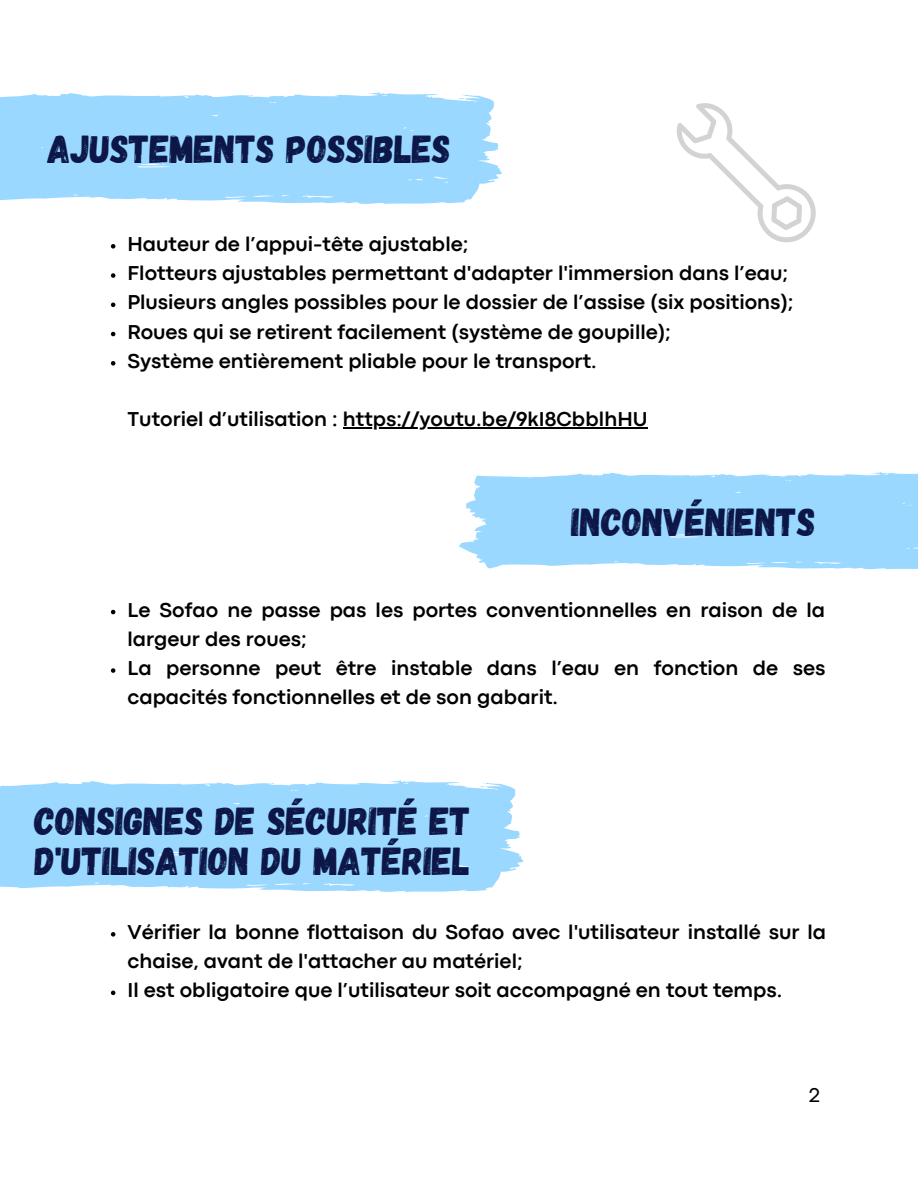
<style>
.page{position:relative;width:918px;height:1188px;background:#fff}
.page>*{position:absolute;margin:0;border:0;box-sizing:border-box;transform-origin:0 0}
.t1{font:39px/40.5px "Gagalin";color:#0c1747}
.t2{font:700 21px/29.2px "Codec Pro";color:#000}
.t3{font:21px "Codec Pro";color:#000}
</style>
<div class="page">
<svg style="left:0;top:92px;width:502px;height:112px;background:#a3dbff"></svg>
<svg style="left:459px;top:472px;width:459px;height:98px;background:#a4dcff"></svg>
<svg style="left:0;top:780px;width:524px;height:112px;background:#a3dbff"></svg>
<svg style="left:677px;top:103px;width:139px;height:140px"></svg>
<svg style="left:111px;top:244px;width:4px;height:5px"></svg>
<svg style="left:111px;top:273px;width:4px;height:5px"></svg>
<svg style="left:111px;top:303px;width:4px;height:4px"></svg>
<svg style="left:111px;top:332px;width:4px;height:4px"></svg>
<svg style="left:111px;top:361px;width:4px;height:5px"></svg>
<hr style="left:343px;top:427px;width:305px;height:2px;background:#000">
<svg style="left:111px;top:610px;width:4px;height:4px"></svg>
<svg style="left:111px;top:668px;width:4px;height:5px"></svg>
<svg style="left:111px;top:932px;width:4px;height:5px"></svg>
<svg style="left:111px;top:991px;width:4px;height:4px"></svg>
<h1 class="t1" style="left:47px;top:127px;width:405px">AJUSTEMENTS POSSIBLES</h1>
<p class="t2" style="left:127px;top:231px;width:667px">Hauteur de l’appui-tête ajustable;<br>Flotteurs ajustables permettant d'adapter l'immersion dans l’eau; Plusieurs angles possibles pour le dossier de l’assise (six positions); Roues qui se retirent facilement (système de goupille);<br>Système entièrement pliable pour le transport.</p>
<p class="t2" style="left:128px;top:406px;width:521px">Tutoriel d’utilisation : https://youtu.be/9kI8CbblhHU</p>
<h1 class="t1" style="left:572px;top:500px;width:246px">INCONVÉNIENTS</h1>
<p class="t2" style="left:127px;top:597px;width:699px">Le Sofao ne passe pas les portes conventionnelles en raison de la largeur des roues;<br>La personne peut être instable dans l’eau en fonction de ses capacités fonctionnelles et de son gabarit.</p>
<h1 class="t1" style="left:34px;top:799px;width:438px">CONSIGNES DE SÉCURITÉ ET<br>D'UTILISATION DU MATÉRIEL</h1>
<p class="t2" style="left:127px;top:919px;width:700px">Vérifier la bonne flottaison du Sofao avec l'utilisateur installé sur la chaise, avant de l'attacher au matériel;<br>Il est obligatoire que l’utilisateur soit accompagné en tout temps.</p>
<p class="t3" style="left:809px;top:1088px;width:13px">2</p>
</div>
